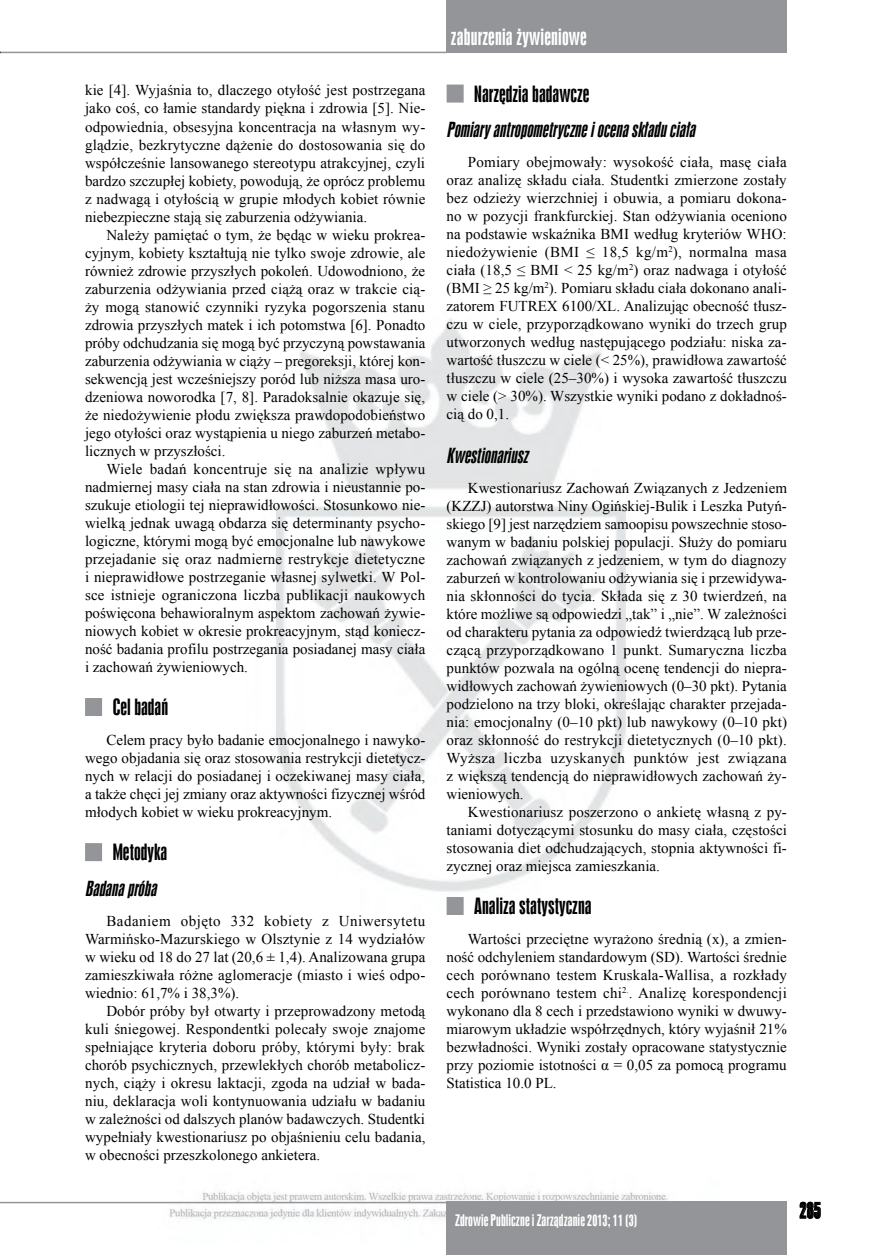
<style>
.page{position:relative;width:872px;height:1255px;background:#fff}
.page>*{position:absolute;margin:0;border:0;box-sizing:border-box;transform-origin:0 0}
._04_srodtytul1-kw1{font:21px "Swis 924 EU Normal";color:#000}
.t1{font:21px "Swis 924 EU Normal";letter-spacing:.01em;color:#fff}
._04_srodtytul2-1{font:italic 19.5px "Swis 924 EU Normal";color:#000}
._05_body{font:15px/18px "Times New Roman";color:#000;text-align:justify}
.t2{font:15px "Swis 924 EU Normal";letter-spacing:.005em;color:#fff}
</style>
<div class="page">
<img style="left:0;top:51px;width:821px;height:1168px">
<hr style="left:0;top:52px;width:446px;height:1px;background:#939598">
<hr style="left:0;top:1201px;width:446px;height:2px;background:#939598">
<div style="left:446px;top:1201px;width:341px;height:53px;background:#939598"></div>
<svg style="left:799px;top:1201px;width:21px;height:17px"></svg>
<div style="left:446px;top:0;width:341px;height:53px;background:#939598"></div>
<div style="left:85px;top:698px;width:17px;height:18px;background:#939598"></div>
<div style="left:85px;top:843px;width:17px;height:18px;background:#939598"></div>
<div style="left:446px;top:85px;width:17px;height:18px;background:#939598"></div>
<div style="left:446px;top:897px;width:17px;height:18px;background:#939598"></div>
<p class="_05_body" style="left:85px;top:81px;width:342px">kie [4]. Wyjaśnia to, dlaczego otyłość jest postrzegana jako coś, co łamie standardy piękna i zdrowia [5]. Nie&shy;odpowiednia, obsesyjna koncentracja na własnym wy&shy;glądzie, bezkrytyczne dążenie do dostosowania się do współcześnie lansowanego stereotypu atrakcyjnej, czyli bardzo szczupłej kobiety, powodują, że oprócz problemu z nadwagą i otyłością w grupie młodych kobiet równie niebezpieczne stają się zaburzenia odżywiania.</p>
<p class="_05_body" style="left:85px;top:225px;width:342px;text-indent:21px">Należy pamiętać o tym, że będąc w wieku prokrea&shy;cyjnym, kobiety kształtują nie tylko swoje zdrowie, ale również zdrowie przyszłych pokoleń. Udowodniono, że zaburzenia odżywiania przed ciążą oraz w trakcie cią&shy;ży mogą stanowić czynniki ryzyka pogorszenia stanu zdrowia przyszłych matek i ich potomstwa [6]. Ponadto próby odchudzania się mogą być przyczyną powstawania zaburzenia odżywiania w ciąży – pregoreksji, której kon&shy;sekwencją jest wcześniejszy poród lub niższa masa uro&shy;dzeniowa noworodka [7, 8]. Paradoksalnie okazuje się, że niedożywienie płodu zwiększa prawdopodobieństwo jego otyłości oraz wystąpienia u niego zaburzeń metabo&shy;licznych w przyszłości.</p>
<p class="_05_body" style="left:85px;top:459px;width:342px;text-indent:21px">Wiele badań koncentruje się na analizie wpływu nadmiernej masy ciała na stan zdrowia i nieustannie po&shy;szukuje etiologii tej nieprawidłowości. Stosunkowo nie&shy;wielką jednak uwagą obdarza się determinanty psycho&shy;logiczne, którymi mogą być emocjonalne lub nawykowe przejadanie się oraz nadmierne restrykcje dietetyczne i nieprawidłowe postrzeganie własnej sylwetki. W Pol&shy;sce istnieje ograniczona liczba publikacji naukowych poświęcona behawioralnym aspektom zachowań żywie&shy;niowych kobiet w okresie prokreacyjnym, stąd koniecz&shy;ność badania profilu postrzegania posiadanej masy ciała i zachowań żywieniowych.</p>
<p class="_04_srodtytul1-kw1" style="left:113px;top:694px;width:57px">Cel badań</p>
<p class="_05_body" style="left:85px;top:730px;width:342px;text-indent:21px">Celem pracy było badanie emocjonalnego i nawyko&shy;wego objadania się oraz stosowania restrykcji dietetycz&shy;nych w relacji do posiadanej i oczekiwanej masy ciała, a także chęci jej zmiany oraz aktywności fizycznej wśród młodych kobiet w wieku prokreacyjnym.</p>
<p class="_04_srodtytul1-kw1" style="left:113px;top:839px;width:56px">Metodyka</p>
<p class="_04_srodtytul2-1" style="left:85px;top:876px;width:77px">Badanapróba</p>
<p class="_05_body" style="left:85px;top:911px;width:342px;text-indent:21px">Badaniem objęto 332 kobiety z Uniwersytetu Warmińsko-Mazurskiego w Olsztynie z 14 wydziałów w wieku od 18 do 27 lat (20,6 ± 1,4). Analizowana grupa zamieszkiwała różne aglomeracje (miasto i wieś odpo&shy;wiednio: 61,7% i 38,3%).</p>
<p class="_05_body" style="left:85px;top:1001px;width:342px;text-indent:21px">Dobór próby był otwarty i przeprowadzony metodą kuli śniegowej. Respondentki polecały swoje znajome spełniające kryteria doboru próby, którymi były: brak chorób psychicznych, przewlekłych chorób metabolicz&shy;nych, ciąży i okresu laktacji, zgoda na udział w bada&shy;niu, deklaracja woli kontynuowania udziału w badaniu w zależności od dalszych planów badawczych. Studentki wypełniały kwestionariusz po objaśnieniu celu badania, w obecności przeszkolonego ankietera.</p>
<h1 class="t1" style="left:451px;top:24px;width:138px">zaburzenia żywieniowe</h1>
<p class="_04_srodtytul1-kw1" style="left:474px;top:81px;width:117px">Narzędzia badawcze</p>
<p class="_04_srodtytul2-1" style="left:446px;top:118px;width:254px">Pomiaryantropometryczneiocenaskładuciała</p>
<p class="_05_body" style="left:446px;top:153px;width:342px;text-indent:21px">Pomiary obejmowały: wysokość ciała, masę ciała oraz analizę składu ciała. Studentki zmierzone zostały bez odzieży wierzchniej i obuwia, a pomiaru dokona&shy;no w pozycji frankfurckiej. Stan odżywiania oceniono na podstawie wskaźnika BMI według kryteriów WHO: niedożywienie (BMI ≤ 18,5 kg/m<sup>2</sup>), normalna masa ciała (18,5 ≤ BMI &lt; 25 kg/m<sup>2</sup>) oraz nadwaga i otyłość (BMI ≥ 25 kg/m<sup>2</sup>). Pomiaru składu ciała dokonano anali&shy;zatorem FUTREX 6100/XL. Analizując obecność tłusz&shy;czu w ciele, przyporządkowano wyniki do trzech grup utworzonych według następującego podziału: niska za&shy;wartość tłuszczu w ciele (&lt; 25%), prawidłowa zawartość tłuszczu w ciele (25–30%) i wysoka zawartość tłuszczu w ciele (&gt; 30%). Wszystkie wyniki podano z dokładnoś&shy;cią do 0,1.</p>
<p class="_04_srodtytul2-1" style="left:446px;top:443px;width:87px">Kwestionariusz</p>
<p class="_05_body" style="left:446px;top:478px;width:342px;text-indent:21px">Kwestionariusz Zachowań Związanych z Jedzeniem (KZZJ) autorstwa Niny Ogińskiej-Bulik i Leszka Putyń&shy;skiego [9] jest narzędziem samoopisu powszechnie stoso&shy;wanym w badaniu polskiej populacji. Służy do pomiaru zachowań związanych z jedzeniem, w tym do diagnozy zaburzeń w kontrolowaniu odżywiania się i przewidywa&shy;nia skłonności do tycia. Składa się z 30 twierdzeń, na które możliwe są odpowiedzi „tak” i „nie”. W zależności od charakteru pytania za odpowiedź twierdzącą lub prze&shy;czącą przyporządkowano 1 punkt. Sumaryczna liczba punktów pozwala na ogólną ocenę tendencji do niepra&shy;widłowych zachowań żywieniowych (0–30 pkt). Pytania podzielono na trzy bloki, określając charakter przejada&shy;nia: emocjonalny (0–10 pkt) lub nawykowy (0–10 pkt) oraz skłonność do restrykcji dietetycznych (0–10 pkt).<br>Wyższa liczba uzyskanych punktów jest związana z większą tendencją do nieprawidłowych zachowań ży&shy;wieniowych.</p>
<p class="_05_body" style="left:446px;top:802px;width:342px;text-indent:21px">Kwestionariusz poszerzono o ankietę własną z py&shy;taniami dotyczącymi stosunku do masy ciała, częstości stosowania diet odchudzających, stopnia aktywności fi&shy;zycznej oraz miejsca zamieszkania.</p>
<p class="_04_srodtytul1-kw1" style="left:474px;top:893px;width:119px">Analiza statystyczna</p>
<p class="_05_body" style="left:446px;top:929px;width:342px;text-indent:21px">Wartości przeciętne wyrażono średnią (x), a zmien&shy;ność odchyleniem standardowym (SD). Wartości średnie cech porównano testem Kruskala-Wallisa, a rozkłady cech porównano testem chi<sup>2.</sup>. Analizę korespondencji wykonano dla 8 cech i przedstawiono wyniki w dwuwy&shy;miarowym układzie współrzędnych, który wyjaśnił 21% bezwładności. Wyniki zostały opracowane statystycznie przy poziomie istotności α = 0,05 za pomocą programu Statistica 10.0 PL.</p>
<p class="t2" style="left:455px;top:1211px;width:184px">Zdrowie Publiczne i Zarządzanie 2013; 11 (3)</p>
<h1 class="_04_srodtytul1-kw1" style="left:799px;top:1197px;width:23px">285</h1>
</div>
